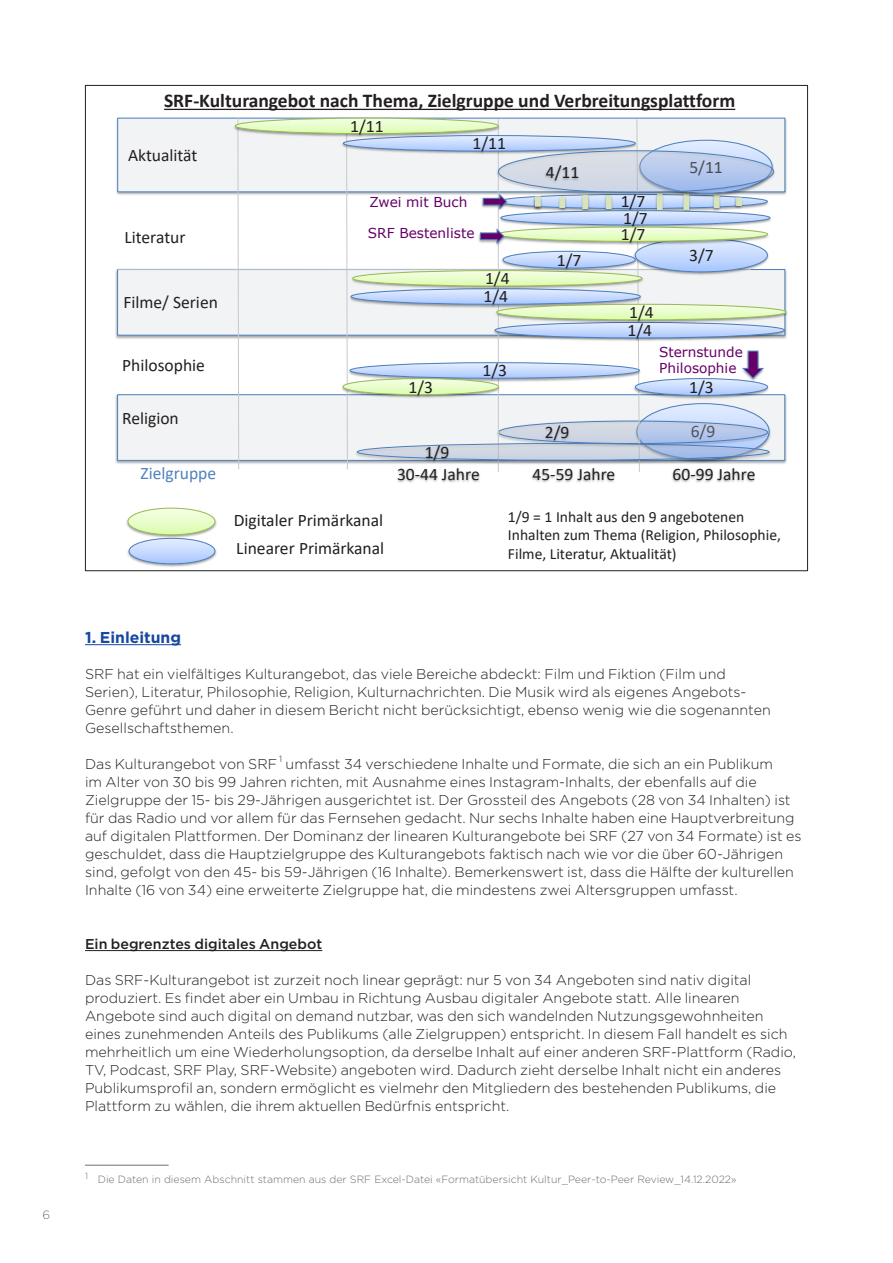
<style>
.page{position:relative;width:893px;height:1263px;background:#fff}
.page>*{position:absolute;margin:0;border:0;box-sizing:border-box;transform-origin:0 0}
.t1{font:700 19.5px "Calibri";color:#231f20}
.t2{font:17.55px/27.2px "Calibri";color:#231f20}
.t3{font:17.55px "Calibri";color:#4f81bd}
._10__bodytext_9pt_11{font:700 15.75px "Gotham";color:#15489e}
.t4{font:15.6px/18.8px "Calibri";color:#231f20}
._10__bodytext_9pt_11-2{font:300 14.25px/18px "Gotham";color:#231f20}
._10__bodytext_9pt_11-3{font:500 14.25px "Gotham";color:#231f20}
.t5{font:13.65px/15.8px "Verdana";color:#606}
.t6{font:300 12px "Gotham";color:#6c6d70}
.t7{font:300 10.5px "Gotham";color:#6c6d70}
._10__bodytext_9pt_11-4{font:300 9px "Gotham";color:#231f20}
</style>
<div class="page">
<hr style="left:85px;top:644px;width:96px;height:1px;background:#15489e">
<hr style="left:85px;top:950px;width:237px;height:1px;background:#231f20">
<div style="left:118px;top:118px;width:667px;height:74px;background:#f2f3f4"></div>
<div style="left:118px;top:270px;width:667px;height:65px;background:#f2f3f4"></div>
<div style="left:118px;top:395px;width:667px;height:65px;background:#f2f3f4"></div>
<img style="left:397px;top:473px;width:83px;height:10px">
<img style="left:531px;top:473px;width:84px;height:10px">
<img style="left:672px;top:473px;width:83px;height:10px">
<hr style="left:118px;top:269px;width:633px;height:1px;background:#c7c8ca">
<img style="left:411px;top:473px;width:52px;height:4px">
<img style="left:126px;top:507px;width:91px;height:20px">
<img style="left:127px;top:549px;width:90px;height:18px">
<svg style="left:128px;top:508px;width:87px;height:56px"></svg>
<div style="left:129px;top:538px;width:86px;height:26px;border:1px solid #4a7ebb;border-radius:50%"></div>
<svg style="left:235px;top:117px;width:551px;height:356px"></svg>
<svg style="left:164px;top:109px;width:571px;height:1px"></svg>
<hr style="left:85px;top:1165px;width:84px;height:1px;background:#6c6d70">
<p class="t6" style="left:43px;top:1207px;width:9px">6</p>
<p class="t1" style="left:164px;top:86px;width:573px">SRF-Kulturangebot nach Thema, Zielgruppe und Verbreitungsplattform</p>
<p class="t2" style="left:128px;top:141px;width:71px">Aktualität</p>
<p class="t2" style="left:125px;top:223px;width:63px">Literatur</p>
<p class="t2" style="left:123px;top:288px;width:96px">Filme/ Serien</p>
<p class="t2" style="left:122px;top:351px;width:84px">Philosophie</p>
<p class="t2" style="left:122px;top:404px;width:58px">Religion</p>
<p class="t2" style="left:350px;top:112px;width:35px">1/11</p>
<p class="t2" style="left:473px;top:129px;width:35px">1/11</p>
<p class="t5" style="left:369px;top:194px;width:100px">Zwei mit Buch</p>
<p class="t5" style="left:369px;top:221px;width:100px">Zwei mit Buch</p>
<p class="t5" style="left:368px;top:225px;width:108px">SRF Bestenliste</p>
<p class="t2" style="left:485px;top:264px;width:26px">1/4</p>
<p class="t2" style="left:483px;top:283px;width:26px">1/4</p>
<p class="t2" style="left:485px;top:291px;width:26px">1/4</p>
<p class="t2" style="left:546px;top:158px;width:35px">4/11</p>
<p class="t2" style="left:557px;top:246px;width:26px">1/7</p>
<p class="t2" style="left:621px;top:188px;width:26px">1/7</p>
<p class="t2" style="left:621px;top:209px;width:28px;line-height:16.4px">1/7<br>1/7</p>
<p class="t2" style="left:621px;top:215px;width:26px">1/7</p>
<p class="t2" style="left:623px;top:231px;width:26px">1/7</p>
<p class="t2" style="left:629px;top:298px;width:26px">1/4</p>
<p class="t2" style="left:689px;top:153px;width:35px">5/11</p>
<p class="t2" style="left:689px;top:241px;width:26px">3/7</p>
<p class="t2" style="left:627px;top:316px;width:26px">1/4</p>
<p class="t2" style="left:629px;top:325px;width:26px">1/4</p>
<p class="t5" style="left:659px;top:344px;width:85px">Sternstunde<br>Philosophie</p>
<p class="t2" style="left:483px;top:357px;width:26px">1/3</p>
<p class="t2" style="left:409px;top:373px;width:26px">1/3</p>
<p class="t2" style="left:689px;top:373px;width:26px">1/3</p>
<p class="t2" style="left:425px;top:438px;width:26px">1/9</p>
<p class="t2" style="left:545px;top:418px;width:26px">2/9</p>
<p class="t2" style="left:691px;top:418px;width:26px">6/9</p>
<p class="t3" style="left:141px;top:461px;width:77px">Zielgruppe</p>
<p class="t2" style="left:397px;top:460px;width:84px">30-44 Jahre</p>
<p class="t2" style="left:532px;top:460px;width:84px">45-59 Jahre</p>
<p class="t2" style="left:673px;top:460px;width:84px">60-99 Jahre</p>
<p class="t2" style="left:425px;top:465px;width:26px">1/9</p>
<p class="t2" style="left:234px;top:507px;width:151px">Digitaler Primärkanal<br>Lne r</p>
<p class="t2" style="left:234px;top:534px;width:151px">Digitaler Primärkanal</p>
<p class="t4" style="left:508px;top:507px;width:275px">1/9 = 1 Inhalt aus den 9 angebotenen<br>Inhalten zum Thema (Religion, Philosophie,<br>Filme, Literatur, Aktualität)</p>
<p class="_10__bodytext_9pt_11" style="left:85px;top:627px;width:98px">1. Einleitung</p>
<p class="_10__bodytext_9pt_11-2" style="left:85px;top:665px;width:687px">SRF hat ein vielfältiges Kulturangebot, das viele Bereiche abdeckt: Film und Fiktion (Film und Serien), Literatur, Philosophie, Religion, Kulturnachrichten. Die Musik wird als eigenes Angebots-Genre geführt und daher in diesem Bericht nicht berücksichtigt, ebenso wenig wie die sogenannten Gesellschaftsthemen.</p>
<p class="_10__bodytext_9pt_11-2" style="left:85px;top:755px;width:193px">Das Kulturangebot von SRF</p>
<p class="_10__bodytext_9pt_11-4" style="left:279px;top:753px;width:5px">1</p>
<p class="_10__bodytext_9pt_11-2" style="left:85px;top:755px;width:718px;text-indent:201px">umfasst 34 verschiedene Inhalte und Formate, die sich an ein Publikum<br>im Alter von 30 bis 99 Jahren richten, mit Ausnahme eines Instagram-Inhalts, der ebenfalls auf die Zielgruppe der 15- bis 29-Jährigen ausgerichtet ist. Der Grossteil des Angebots (28 von 34 Inhalten) ist für das Radio und vor allem für das Fernsehen gedacht. Nur sechs Inhalte haben eine Hauptverbreitung auf digitalen Plattformen. Der Dominanz der linearen Kulturangebote bei SRF (27 von 34 Formate) ist es geschuldet, dass die Hauptzielgruppe des Kulturangebots faktisch nach wie vor die über 60-Jährigen sind, gefolgt von den 45- bis 59-Jährigen (16 Inhalte). Bemerkenswert ist, dass die Hälfte der kulturellen Inhalte (16 von 34) eine erweiterte Zielgruppe hat, die mindestens zwei Altersgruppen umfasst.</p>
<p class="_10__bodytext_9pt_11-3" style="left:85px;top:935px;width:239px">Ein begrenztes digitales Angebot</p>
<p class="_10__bodytext_9pt_11-2" style="left:85px;top:971px;width:712px">Das SRF-Kulturangebot ist zurzeit noch linear geprägt: nur 5 von 34 Angeboten sind nativ digital produziert. Es findet aber ein Umbau in Richtung Ausbau digitaler Angebote statt. Alle linearen Angebote sind auch digital on demand nutzbar, was den sich wandelnden Nutzungsgewohnheiten eines zunehmenden Anteils des Publikums (alle Zielgruppen) entspricht. In diesem Fall handelt es sich mehrheitlich um eine Wiederholungsoption, da derselbe Inhalt auf einer anderen SRF-Plattform (Radio, TV, Podcast, SRF Play, SRF-Website) angeboten wird. Dadurch zieht derselbe Inhalt nicht ein anderes Publikumsprofil an, sondern ermöglicht es vielmehr den Mitgliedern des bestehenden Publikums, die Plattform zu wählen, die ihrem aktuellen Bedürfnis entspricht.</p>
<p class="t7" style="left:85px;top:1173px;width:653px"><sup>1</sup> Die Daten in diesem Abschnitt stammen aus der SRF Excel-Datei «Formatübersicht Kultur_Peer-to-Peer Review_14.12.2022»</p>
</div>
